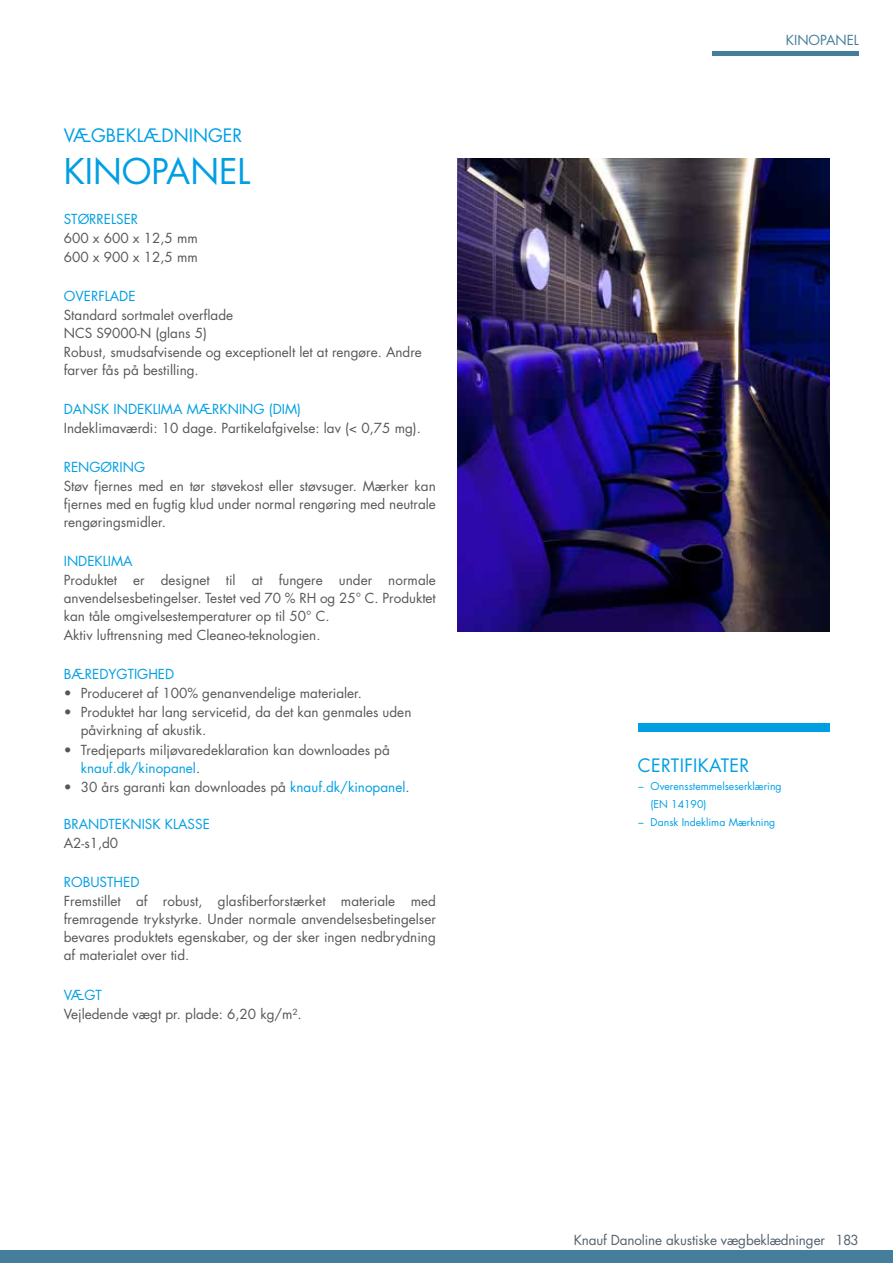
<style>
.page{position:relative;width:893px;height:1263px;background:#fff}
.page>*{position:absolute;margin:0;border:0;box-sizing:border-box;transform-origin:0 0}
.t1{font:34.5px "Futura Std";color:#009fe3}
.t2{font:18px "Futura Std";color:#009fe3}
.t3{font:18px "Futura Std";letter-spacing:.02em;color:#009fe3}
.t4{font:13.5px/18px "Futura Std";color:#575756}
.t5{font:13.5px "Futura Std";color:#009fe3}
.t6{font:13.5px "Futura Std";letter-spacing:-.01em;color:#54616c}
.t7{font:13.5px "Futura Std";color:#447e9b}
.t8{font:10.5px "Futura Std";color:#009fe3}
.s1{color:#009fe3}
</style>
<div class="page">
<hr style="left:712px;top:51px;width:147px;height:4px;background:#447e9b">
<img style="left:457px;top:158px;width:372px;height:473px">
<div style="left:638px;top:723px;width:191px;height:8px;background:#009fe3"></div>
<div style="left:0;top:1250px;width:893px;height:13px;background:#447e9b"></div>
<h2 class="t2" style="left:64px;top:124px;width:180px">VÆGBEKLÆDNINGER</h2>
<h1 class="t1" style="left:64px;top:150px;width:188px">KINOPANEL</h1>
<p class="t5" style="left:64px;top:210px;width:76px">STØRRELSER</p>
<p class="t4" style="left:64px;top:229px;width:135px;line-height:19.4px">600 x 600 x 12,5 mm<br>600 x 900 x 12,5 mm</p>
<p class="t5" style="left:64px;top:287px;width:73px">OVERFLADE</p>
<p class="t4" style="left:64px;top:306px;width:171px">Standard sortmalet overflade<br>NCS S9000-N (glans 5)</p>
<p class="t4" style="left:64px;top:344px;width:360px">Robust, smudsafvisende og exceptionelt let at rengøre. Andre farver fås på bestilling.</p>
<p class="t5" style="left:64px;top:400px;width:239px">DANSK INDEKLIMA MÆRKNING (DIM)</p>
<p class="t4" style="left:64px;top:419px;width:359px">Indeklimaværdi: 10 dage. Partikelafgivelse: lav (&lt; 0,75 mg).</p>
<p class="t5" style="left:64px;top:458px;width:83px">RENGØRING</p>
<p class="t4" style="left:64px;top:477px;width:374px;text-align:justify">Støv fjernes med en tør støvekost eller støvsuger. Mærker kan fjernes med en fugtig klud under normal rengøring med neutrale rengøringsmidler.</p>
<p class="t5" style="left:64px;top:552px;width:70px">INDEKLIMA</p>
<p class="t4" style="left:64px;top:571px;width:374px;text-align:justify">Produktet er designet til at fungere under normale anvendelsesbetingelser. Testet ved 70 % RH og 25° C. Produktet kan tåle omgivelsestemperaturer op til 50° C.</p>
<p class="t4" style="left:64px;top:626px;width:258px">Aktiv luftrensning med Cleaneo-teknologien.</p>
<p class="t5" style="left:64px;top:665px;width:112px">BÆREDYGTIGHED</p>
<p class="t4" style="left:64px;top:684px;width:300px">• Produceret af 100% genanvendelige materialer.</p>
<p class="t4" style="left:81px;top:703px;width:332px;text-indent:-17px">• Produktet har lang servicetid, da det kan genmales uden påvirkning af akustik.</p>
<p class="t4" style="left:81px;top:741px;width:310px;text-indent:-17px">• Tredjeparts miljøvaredeklaration kan downloades på <span class="s1">knauf.dk/kinopanel</span>.</p>
<p class="t4" style="left:64px;top:778px;width:347px">• 30 års garanti kan downloades på <span class="s1">knauf.dk/kinopanel</span>.</p>
<p class="t5" style="left:64px;top:816px;width:148px">BRANDTEKNISK KLASSE</p>
<p class="t4" style="left:64px;top:835px;width:56px">A2-s1,d0</p>
<p class="t5" style="left:64px;top:873px;width:77px">ROBUSTHED</p>
<p class="t4" style="left:64px;top:892px;width:374px;text-align:justify">Fremstillet af robust, glasfiberforstærket materiale med fremragende trykstyrke. Under normale anvendelsesbetingelser bevares produktets egenskaber, og der sker ingen nedbrydning af materialet over tid.</p>
<p class="t5" style="left:64px;top:986px;width:39px">VÆGT</p>
<p class="t4" style="left:64px;top:1005px;width:239px">Vejledende vægt pr. plade: 6,20 kg/m².</p>
<p class="t7" style="left:786px;top:32px;width:75px">KINOPANEL</p>
<h2 class="t3" style="left:638px;top:754px;width:113px">CERTIFIKATER</h2>
<p class="t8" style="left:638px;top:779px;width:145px">− Overensstemmelseserklæring</p>
<p class="t8" style="left:651px;top:797px;width:57px">(EN 14190)</p>
<p class="t8" style="left:638px;top:815px;width:139px">− Dansk Indeklima Mærkning</p>
<p class="t6" style="left:574px;top:1231px;width:287px">Knauf Danoline akustiske vægbeklædninger 183</p>
</div>
